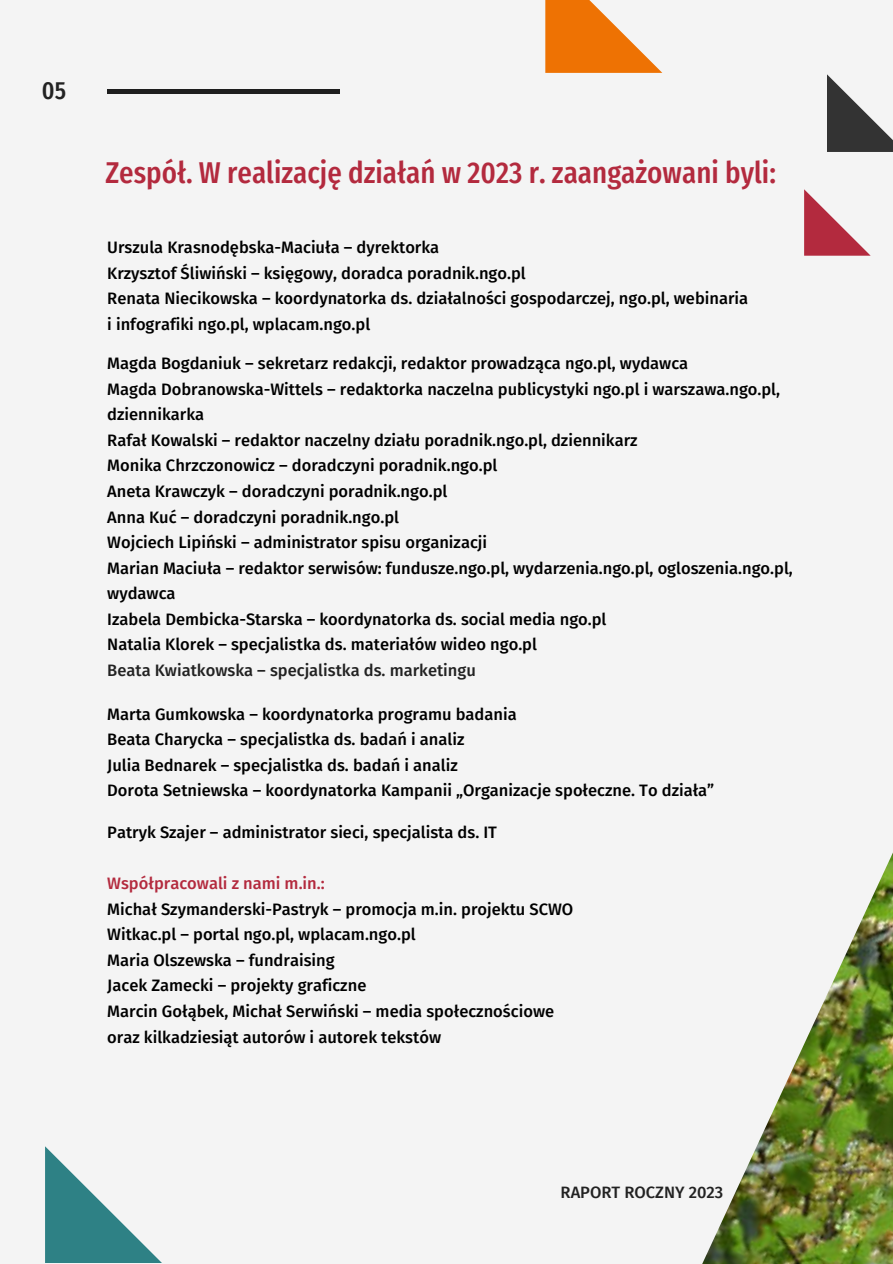
<style>
.page{position:relative;width:893px;height:1264px;background:#fff}
.page>*{position:absolute;margin:0;border:0;box-sizing:border-box;transform-origin:0 0}
.t1{font:500 30px "Fira Sans Condensed";color:#b32a3e}
.t2{font:500 24.75px "Fira Sans Condensed";color:#222}
.t3{font:500 16.5px/25.5px "Fira Sans";color:#000}
.t4{font:500 16.5px "Fira Sans";color:#222}
.t5{font:500 16.5px "Fira Sans";color:#b32a3e}
</style>
<div class="page">
<div style="left:0;top:0;width:892px;height:1263px;background:#f4f4f4"></div>
<svg style="left:45px;top:1146px;width:116px;height:116px"></svg>
<svg style="left:804px;top:189px;width:66px;height:67px"></svg>
<svg style="left:545px;top:0;width:117px;height:73px;fill:#ee7203"></svg>
<div style="left:107px;top:89px;width:232px;height:5px;background:#1e1e1e"></div>
<svg style="left:827px;top:74px;width:65px;height:78px"></svg>
<img style="left:702px;top:855px;width:190px;height:408px">
<h2 class="t2" style="left:42px;top:68px;width:26px">05</h2>
<h1 class="t1" style="left:105px;top:145px;width:672px">Zespół. W realizację działań w 2023 r. zaangażowani byli:</h1>
<p class="t3" style="left:107px;top:234px;width:642px">Urszula Krasnodębska-Maciuła – dyrektorka<br>Krzysztof Śliwiński – księgowy, doradca poradnik.ngo.pl<br>Renata Niecikowska – koordynatorka ds. działalności gospodarczej, ngo.pl, webinaria i infografiki ngo.pl, wplacam.ngo.pl</p>
<p class="t3" style="left:107px;top:350px;width:687px">Magda Bogdaniuk – sekretarz redakcji, redaktor prowadząca ngo.pl, wydawca<br>Magda Dobranowska-Wittels – redaktorka naczelna publicystyki ngo.pl i warszawa.ngo.pl, dziennikarka<br>Rafał Kowalski – redaktor naczelny działu poradnik.ngo.pl, dziennikarz<br>Monika Chrzczonowicz – doradczyni poradnik.ngo.pl<br>Aneta Krawczyk – doradczyni poradnik.ngo.pl<br>Anna Kuć – doradczyni poradnik.ngo.pl<br>Wojciech Lipiński – administrator spisu organizacji<br>Marian Maciuła – redaktor serwisów: fundusze.ngo.pl, wydarzenia.ngo.pl, ogloszenia.ngo.pl, wydawca<br>Izabela Dembicka-Starska – koordynatorka ds. social media ngo.pl<br>Natalia Klorek – specjalistka ds. materiałów wideo ngo.pl</p>
<p class="t4" style="left:107px;top:656px;width:370px">Beata Kwiatkowska – specjalistka ds. marketingu</p>
<p class="t3" style="left:107px;top:700px;width:608px">Marta Gumkowska – koordynatorka programu badania<br>Beata Charycka – specjalistka ds. badań i analiz<br>Julia Bednarek – specjalistka ds. badań i analiz<br>Dorota Setniewska – koordynatorka Kampanii „Organizacje społeczne. To działa”</p>
<p class="t3" style="left:107px;top:819px;width:391px">Patryk Szajer – administrator sieci, specjalista ds. IT</p>
<p class="t5" style="left:107px;top:870px;width:219px">Współpracowali z nami m.in.:</p>
<p class="t3" style="left:107px;top:895px;width:467px">Michał Szymanderski-Pastryk – promocja m.in. projektu SCWO Witkac.pl – portal ngo.pl, wplacam.ngo.pl<br>Maria Olszewska – fundraising<br>Jacek Zamecki – projekty graficzne<br>Marcin Gołąbek, Michał Serwiński – media społecznościowe oraz kilkadziesiąt autorów i autorek tekstów</p>
<p class="t4" style="left:560px;top:1179px;width:164px">RAPORT ROCZNY 2023</p>
</div>
